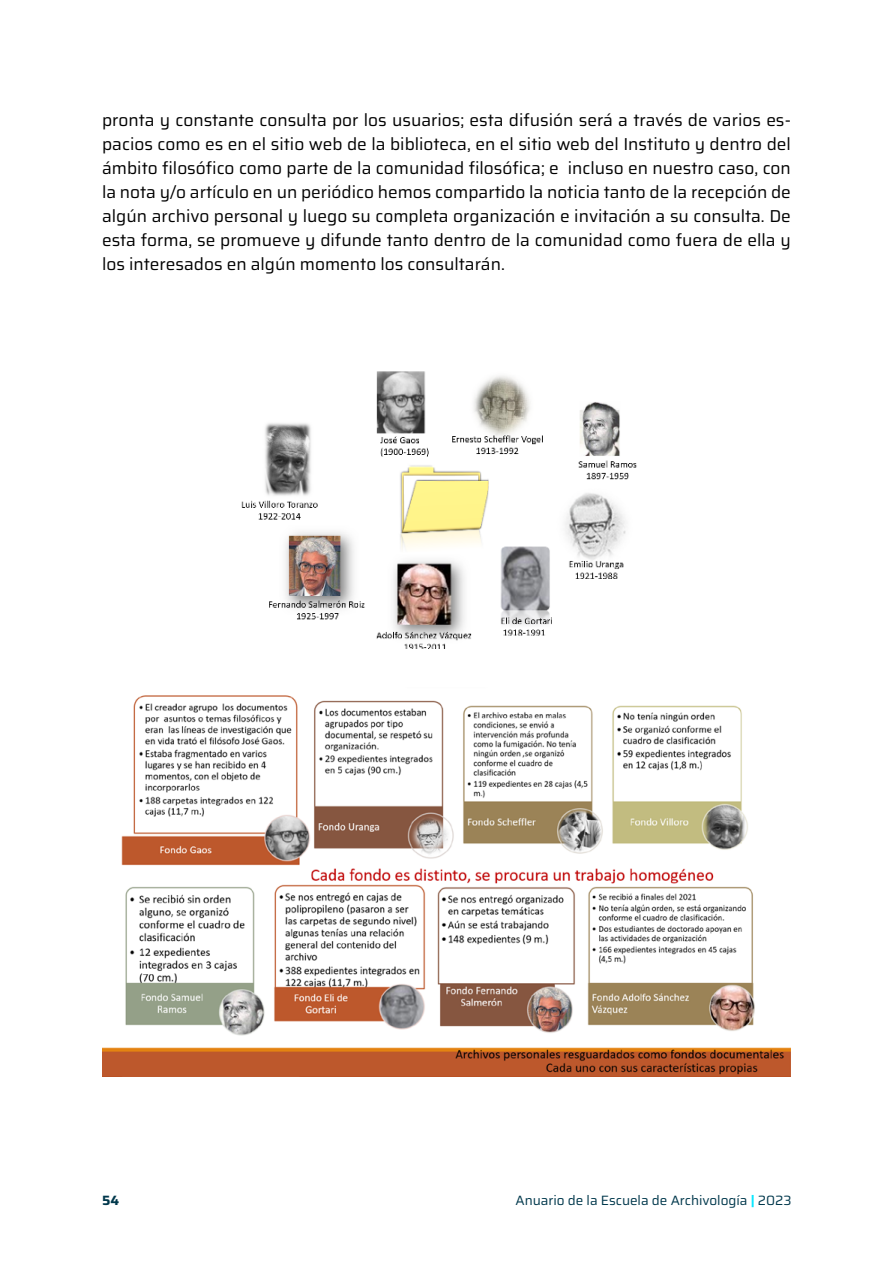
<style>
.page{position:relative;width:893px;height:1263px;background:#fff}
.page>*{position:absolute;margin:0;border:0;box-sizing:border-box;transform-origin:0 0}
.t1{font:17.25px/24px "Saira";color:#000;text-align:justify}
.t2{font:13.5px "Saira";color:#00384c}
.t3{font:700 13.5px "Saira";color:#00384c}
.s1{font-weight:700;color:#07e7ff}
</style>
<div class="page">
<img style="left:102px;top:695px;width:689px;height:381px">
<img style="left:241px;top:371px;width:396px;height:278px">
<p class="t1" style="left:102px;top:107px;width:690px">pronta y constante consulta por los usuarios; esta difusión será a través de varios es&shy;pacios como es en el sitio web de la biblioteca, en el sitio web del Instituto y dentro del ámbito filosófico como parte de la comunidad filosófica; e incluso en nuestro caso, con la nota y/o artículo en un periódico hemos compartido la noticia tanto de la recepción de algún archivo personal y luego su completa organización e invitación a su consulta. De esta forma, se promueve y difunde tanto dentro de la comunidad como fuera de ella y los interesados en algún momento los consultarán.</p>
<p class="t3" style="left:102px;top:1189px;width:19px">54</p>
<p class="t2" style="left:515px;top:1189px;width:278px">Anuario de la Escuela de Archivología <span class="s1">|</span> 2023</p>
</div>
